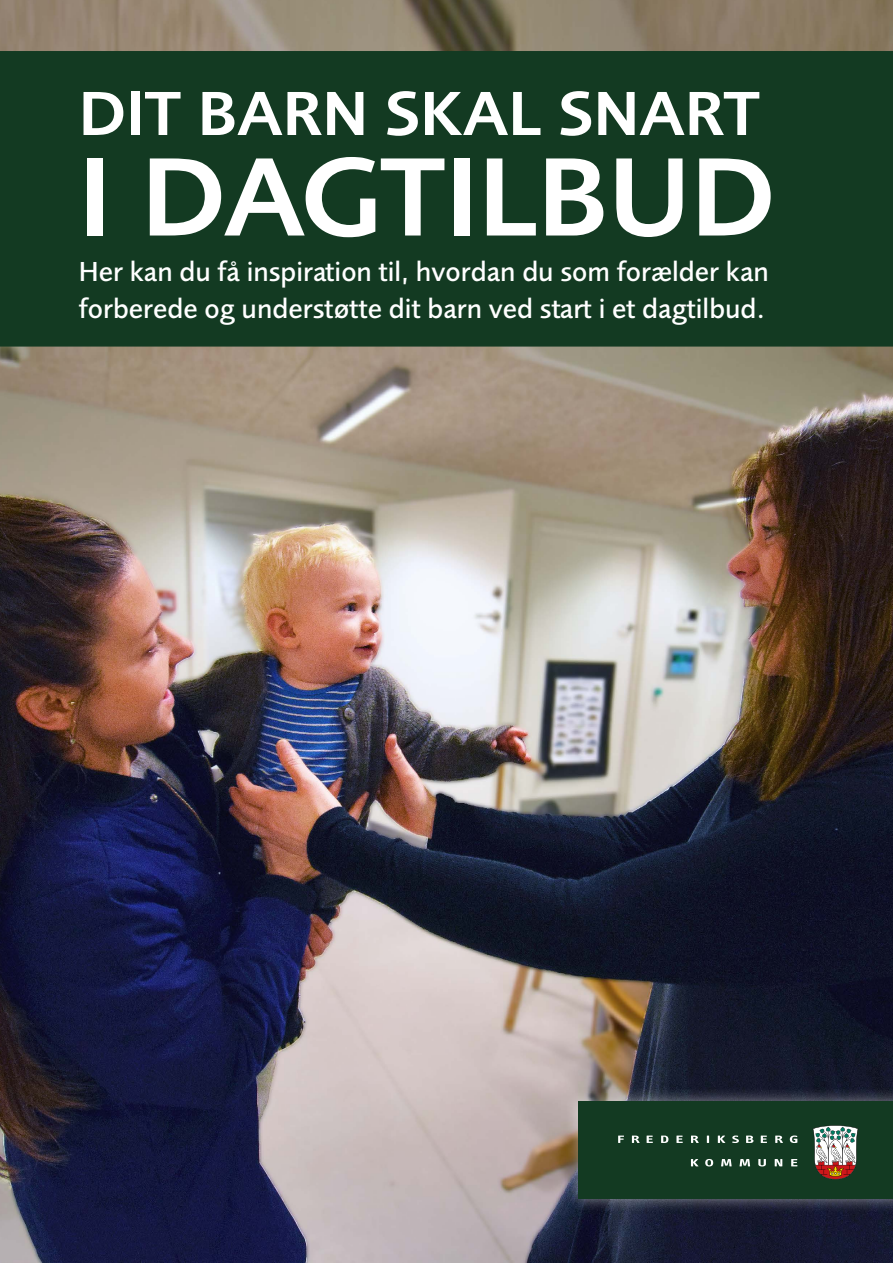
<style>
.page{position:relative;width:893px;height:1263px;background:#fff}
.page>*{position:absolute;margin:0;border:0;box-sizing:border-box;transform-origin:0 0}
.t1{font:115.5px "Foundry Sans Demi";color:#fff}
.t2{font:64.5px "Foundry Sans Demi";color:#fff}
.t3{font:500 28.5px/37.5px "Foundry Sans";color:#fff}
</style>
<div class="page">
<img style="left:0;top:0;width:893px;height:1263px">
<div style="left:0;top:51px;width:893px;height:296px;background:#133a22"></div>
<div style="left:564px;top:1087px;width:329px;height:126px;background:#fff;opacity:.5"></div>
<div style="left:578px;top:1101px;width:315px;height:98px;background:#133a22"></div>
<svg style="left:618px;top:1135px;width:6px;height:8px"></svg>
<svg style="left:632px;top:1135px;width:8px;height:8px"></svg>
<svg style="left:647px;top:1135px;width:6px;height:8px"></svg>
<svg style="left:661px;top:1135px;width:7px;height:8px"></svg>
<svg style="left:676px;top:1135px;width:7px;height:8px"></svg>
<svg style="left:691px;top:1135px;width:8px;height:8px"></svg>
<svg style="left:707px;top:1135px;width:2px;height:8px"></svg>
<svg style="left:718px;top:1135px;width:7px;height:8px"></svg>
<svg style="left:732px;top:1135px;width:7px;height:8px"></svg>
<svg style="left:746px;top:1135px;width:7px;height:8px"></svg>
<svg style="left:761px;top:1135px;width:6px;height:8px"></svg>
<svg style="left:775px;top:1135px;width:8px;height:8px"></svg>
<svg style="left:790px;top:1135px;width:7px;height:8px"></svg>
<svg style="left:691px;top:1159px;width:7px;height:7px"></svg>
<svg style="left:705px;top:1159px;width:8px;height:7px"></svg>
<svg style="left:721px;top:1159px;width:11px;height:7px"></svg>
<svg style="left:739px;top:1159px;width:11px;height:7px"></svg>
<svg style="left:758px;top:1159px;width:8px;height:7px"></svg>
<svg style="left:775px;top:1159px;width:7px;height:7px"></svg>
<svg style="left:791px;top:1159px;width:6px;height:7px"></svg>
<svg style="left:813px;top:1125px;width:45px;height:54px;background:#a29289"></svg>
<p class="t2" style="left:79px;top:76px;width:683px">DIT BARN SKAL SNART</p>
<p class="t1" style="left:79px;top:130px;width:698px">I DAGTILBUD</p>
<p class="t3" style="left:79px;top:252px;width:692px">Her kan du få inspiration til, hvordan du som forælder kan forberede og understøtte dit barn ved start i et dagtilbud.</p>
</div>
